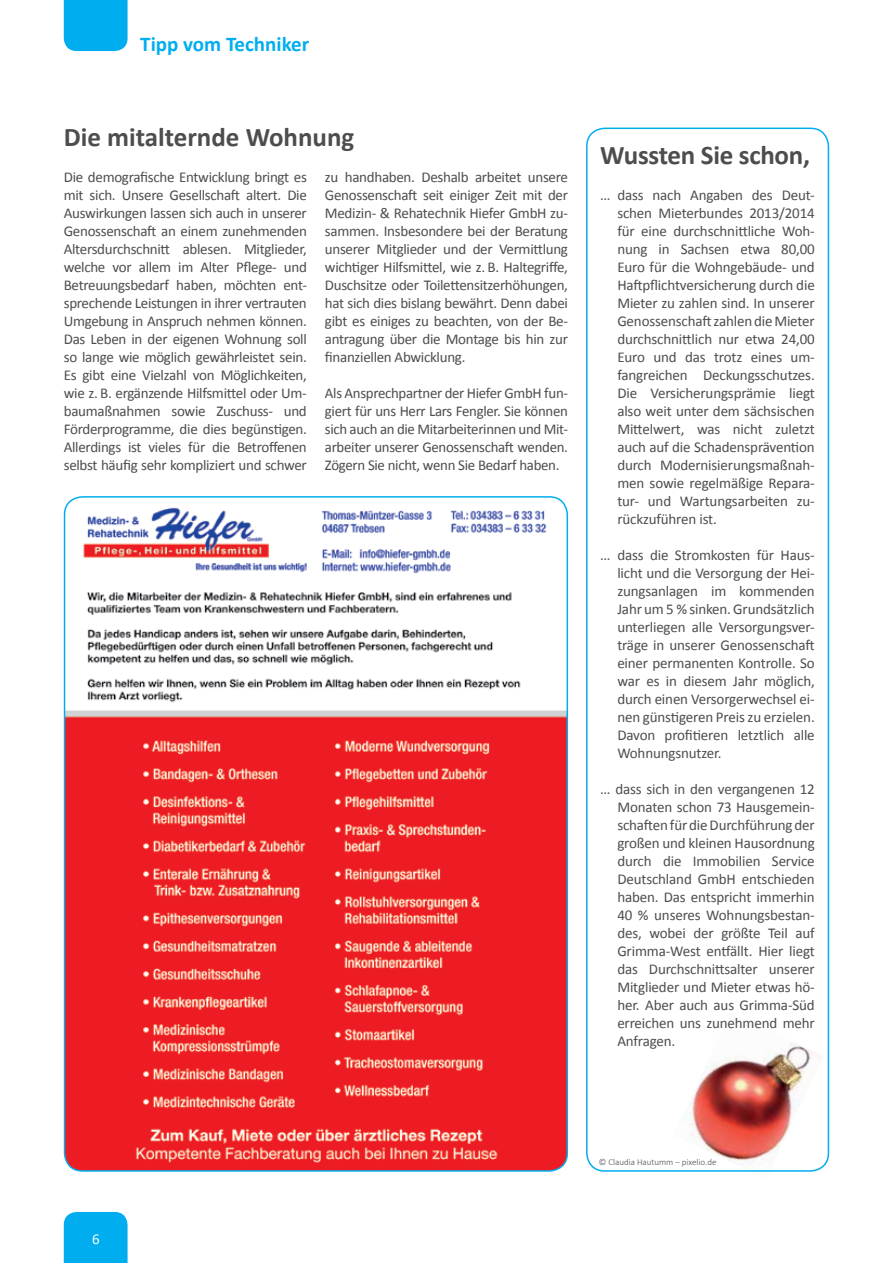
<style>
.page{position:relative;width:893px;height:1263px;background:#fff}
.page>*{position:absolute;margin:0;border:0;box-sizing:border-box;transform-origin:0 0}
.t1{font:700 27px "Calibri";letter-spacing:-.005em;color:#4d4d4f}
.t2{font:700 21px "Calibri";color:#00aeef}
.t3{font:15px/18px "Calibri";letter-spacing:-.02em;color:#4d4d4f;text-align:justify}
.t4{font:15px "Calibri";color:#fff}
.t5{font:300 9px "Calibri";color:#4d4d4f}
</style>
<div class="page">
<div style="left:64px;top:1212px;width:64px;height:51px;background:#00aeef"></div>
<div style="left:64px;top:0;width:64px;height:51px;background:#00aeef"></div>
<img style="left:684px;top:1042px;width:140px;height:129px">
<img style="left:65px;top:497px;width:502px;height:674px">
<div style="left:586px;top:128px;width:243px;height:1044px;border:2px solid #00aeef;border-radius:18px"></div>
<h2 class="t2" style="left:140px;top:31px;width:170px">Tipp vom Techniker</h2>
<h1 class="t1" style="left:64px;top:119px;width:292px">Die mitalternde Wohnung</h1>
<p class="t3" style="left:64px;top:168px;width:245px">Die demografische Entwicklung bringt es mit sich. Unsere Gesellschaft altert. Die Auswirkungen lassen sich auch in unserer Genossenschaft an einem zunehmenden Altersdurchschnitt ablesen. Mitglieder, welche vor allem im Alter Pflege- und Betreuungsbedarf haben, möchten ent&shy;sprechende Leistungen in ihrer vertrauten Umgebung in Anspruch nehmen können.<br>Das Leben in der eigenen Wohnung soll so lange wie möglich gewährleistet sein.<br>Es gibt eine Vielzahl von Möglichkeiten, wie z. B. ergänzende Hilfsmittel oder Um&shy;baumaßnahmen sowie Zuschuss- und Förderprogramme, die dies begünstigen.<br>Allerdings ist vieles für die Betroffenen selbst häufig sehr kompliziert und schwer</p>
<p class="t3" style="left:325px;top:168px;width:245px">zu handhaben. Deshalb arbeitet unsere Genossenschaft seit einiger Zeit mit der Medizin- &amp; Rehatechnik Hiefer GmbH zu&shy;sammen. Insbesondere bei der Beratung unserer Mitglieder und der Vermittlung wichtiger Hilfsmittel, wie z. B. Haltegriffe, Duschsitze oder Toilettensitzerhöhungen, hat sich dies bislang bewährt. Denn dabei gibt es einiges zu beachten, von der Be&shy;antragung über die Montage bis hin zur finanziellen Abwicklung.</p>
<p class="t3" style="left:325px;top:384px;width:245px">Als Ansprechpartner der Hiefer GmbH fun&shy;giert für uns Herr Lars Fengler. Sie können sich auch an die Mitarbeiterinnen und Mit&shy;arbeiter unserer Genossenschaft wenden.<br>Zögern Sie nicht, wenn Sie Bedarf haben.</p>
<h1 class="t1" style="left:600px;top:137px;width:211px">Wussten Sie schon,</h1>
<p class="t3" style="left:617px;top:186px;width:199px;text-indent:-17px">… dass nach Angaben des Deut&shy;schen Mieterbundes 2013/2014 für eine durchschnittliche Woh&shy;nung in Sachsen etwa 80,00<br>Euro für die Wohngebäude- und Haftpflichtversicherung durch die Mieter zu zahlen sind. In unserer Genossenschaft zahlen die Mieter durchschnittlich nur etwa 24,00<br>Euro und das trotz eines um&shy;fangreichen Deckungsschutzes.<br>Die Versicherungsprämie liegt also weit unter dem sächsischen Mittelwert, was nicht zuletzt auch auf die Schadensprävention durch Modernisierungsmaßnah&shy;men sowie regelmäßige Repara&shy;tur- und Wartungsarbeiten zu&shy;rückzuführen ist.</p>
<p class="t3" style="left:617px;top:546px;width:199px;text-indent:-17px">… dass die Stromkosten für Haus&shy;licht und die Versorgung der Hei&shy;zungsanlagen im kommenden Jahr um 5 % sinken. Grundsätzlich unterliegen alle Versorgungsver&shy;träge in unserer Genossenschaft einer permanenten Kontrolle. So war es in diesem Jahr möglich, durch einen Versorgerwechsel ei&shy;nen günstigeren Preis zu erzielen.<br>Davon profitieren letztlich alle Wohnungsnutzer.</p>
<p class="t3" style="left:617px;top:780px;width:199px;text-indent:-17px">… dass sich in den vergangenen 12<br>Monaten schon 73 Hausgemein&shy;schaften für die Durchführung der großen und kleinen Hausordnung durch die Immobilien Service Deutschland GmbH entschieden haben. Das entspricht immerhin 40 % unseres Wohnungsbestan&shy;des, wobei der größte Teil auf Grimma-West entfällt. Hier liegt das Durchschnittsalter unserer Mitglieder und Mieter etwas hö&shy;her. Aber auch aus Grimma-Süd erreichen uns zunehmend mehr Anfragen.</p>
<p class="t4" style="left:92px;top:1229px;width:9px">6</p>
<p class="t5" style="left:599px;top:1156px;width:119px">© Claudia Hautumm – pixelio.de</p>
</div>
